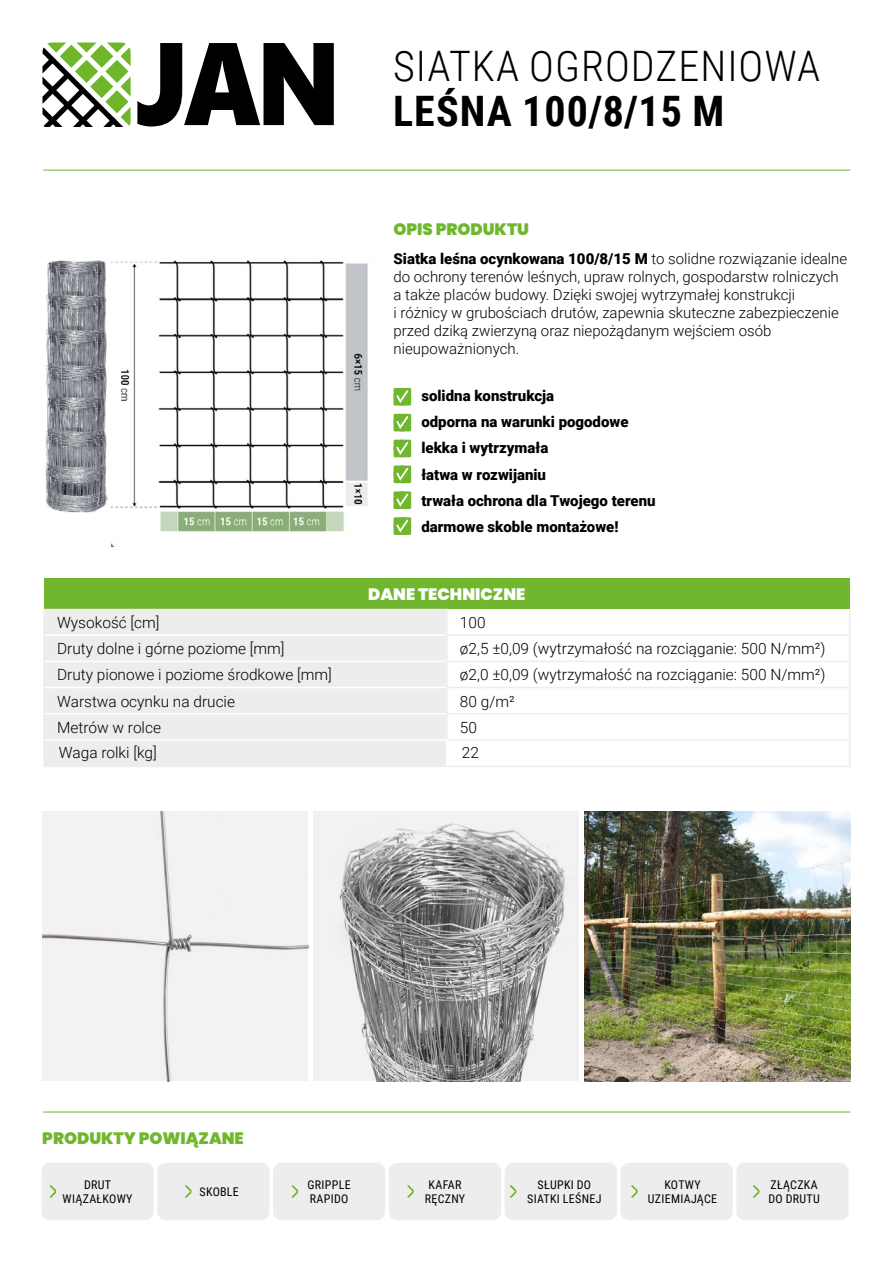
<style>
.page{position:relative;width:893px;height:1263px;background:#fff}
.page>*{position:absolute;margin:0;border:0;box-sizing:border-box;transform-origin:0 0}
.t1{font:300 42px "Roboto Condensed";letter-spacing:.025em;color:#000}
.t2{font:700 42px "Roboto Condensed";letter-spacing:.025em;color:#000}
.t3{font:900 16.5px "Poppins";color:#70b62f}
.t4{font:900 16.5px "Poppins";color:#fff}
.t5{font:300 15.45px "Roboto";color:#000}
.t6{font:300 15px/18px "Roboto";color:#000}
.t7{font:900 15px/26.1px "Roboto";color:#000}
.t8{font:12px/14.4px "Roboto Condensed";letter-spacing:.025em;color:#000;text-align:center}
.s1{font-weight:900}
</style>
<div class="page">
<svg style="left:137px;top:43px;width:197px;height:84px"></svg>
<svg style="left:43px;top:43px;width:88px;height:84px"></svg>
<div style="left:41px;top:1163px;width:113px;height:57px;background:#ededed;border-radius:9px"></div>
<div style="left:157px;top:1163px;width:112px;height:57px;background:#ededed;border-radius:9px"></div>
<div style="left:273px;top:1163px;width:112px;height:57px;background:#ededed;border-radius:9px"></div>
<div style="left:389px;top:1163px;width:112px;height:57px;background:#ededed;border-radius:9px"></div>
<div style="left:505px;top:1163px;width:112px;height:57px;background:#ededed;border-radius:9px"></div>
<div style="left:620px;top:1163px;width:113px;height:57px;background:#ededed;border-radius:9px"></div>
<div style="left:736px;top:1163px;width:113px;height:57px;background:#ededed;border-radius:9px"></div>
<svg style="left:50px;top:1185px;width:7px;height:13px"></svg>
<svg style="left:185px;top:1185px;width:7px;height:13px"></svg>
<svg style="left:292px;top:1185px;width:6px;height:13px"></svg>
<svg style="left:407px;top:1185px;width:7px;height:13px"></svg>
<svg style="left:510px;top:1185px;width:7px;height:13px"></svg>
<svg style="left:753px;top:1185px;width:7px;height:13px"></svg>
<svg style="left:631px;top:1185px;width:7px;height:13px"></svg>
<hr style="left:43px;top:170px;width:807px;height:1px;background:#70b62f">
<hr style="left:43px;top:1112px;width:807px;height:1px;background:#70b62f">
<div style="left:394px;top:388px;width:17px;height:18px;background:#70b62f"></div>
<svg style="left:396px;top:390px;width:12px;height:13px"></svg>
<div style="left:394px;top:414px;width:17px;height:17px;background:#70b62f"></div>
<svg style="left:396px;top:416px;width:12px;height:13px"></svg>
<div style="left:394px;top:440px;width:17px;height:17px;background:#70b62f"></div>
<svg style="left:396px;top:442px;width:12px;height:13px"></svg>
<div style="left:394px;top:517px;width:17px;height:18px;background:#70b62f"></div>
<svg style="left:396px;top:519px;width:12px;height:14px"></svg>
<div style="left:394px;top:491px;width:17px;height:18px;background:#70b62f"></div>
<svg style="left:396px;top:494px;width:12px;height:13px"></svg>
<div style="left:394px;top:465px;width:17px;height:18px;background:#70b62f"></div>
<svg style="left:396px;top:468px;width:12px;height:13px"></svg>
<img style="left:585px;top:812px;width:265px;height:269px">
<div style="left:43px;top:812px;width:265px;height:269px;background:#eeeded"></div>
<svg style="left:314px;top:812px;width:265px;height:269px"></svg>
<img style="left:111px;top:260px;width:257px;height:286px">
<img style="left:45px;top:260px;width:118px;height:253px">
<div style="left:44px;top:579px;width:806px;height:30px;background:#70b62f"></div>
<div style="left:45px;top:609px;width:401px;height:157px;background:#eeeded"></div>
<hr style="left:446px;top:609px;width:2px;height:25px;background:#eeeded">
<hr style="left:446px;top:634px;width:403px;height:2px;background:#eeeded">
<hr style="left:446px;top:636px;width:2px;height:25px;background:#eeeded">
<hr style="left:446px;top:661px;width:403px;height:1px;background:#eeeded">
<hr style="left:446px;top:662px;width:2px;height:25px;background:#eeeded">
<hr style="left:446px;top:687px;width:403px;height:1px;background:#eeeded">
<hr style="left:446px;top:688px;width:2px;height:25px;background:#eeeded">
<hr style="left:446px;top:713px;width:403px;height:2px;background:#eeeded">
<hr style="left:446px;top:715px;width:2px;height:24px;background:#eeeded">
<hr style="left:446px;top:739px;width:403px;height:2px;background:#eeeded">
<hr style="left:45px;top:634px;width:401px;height:2px;background:#fff">
<hr style="left:45px;top:661px;width:401px;height:1px;background:#fff">
<hr style="left:45px;top:687px;width:401px;height:1px;background:#fff">
<hr style="left:45px;top:713px;width:401px;height:2px;background:#fff">
<hr style="left:45px;top:739px;width:403px;height:2px;background:#fff">
<hr style="left:43px;top:609px;width:2px;height:26px;background:#eeeded">
<hr style="left:43px;top:635px;width:2px;height:26px;background:#eeeded">
<hr style="left:43px;top:661px;width:2px;height:26px;background:#eeeded">
<hr style="left:43px;top:687px;width:2px;height:27px;background:#eeeded">
<hr style="left:43px;top:714px;width:2px;height:26px;background:#eeeded">
<hr style="left:43px;top:740px;width:2px;height:26px;background:#eeeded">
<svg style="left:849px;top:609px;width:1px;height:157px"></svg>
<hr style="left:43px;top:766px;width:404px;height:1px;background:#eeeded">
<hr style="left:447px;top:766px;width:403px;height:1px;background:#eeeded">
<h1 class="t1" style="left:393px;top:37px;width:428px">SIATKA OGRODZENIOWA</h1>
<h1 class="t2" style="left:393px;top:82px;width:333px">LEŚNA 100/8/15 M</h1>
<p class="t3" style="left:393px;top:220px;width:137px">OPIS PRODUKTU</p>
<p class="t6" style="left:393px;top:249px;width:455px"><span class="s1">Siatka leśna ocynkowana 100/8/15 M</span> to solidne rozwiązanie idealne do ochrony terenów leśnych, upraw rolnych, gospodarstw rolniczych a także placów budowy. Dzięki swojej wytrzymałej konstrukcji<br>i różnicy w grubościach drutów, zapewnia skuteczne zabezpieczenie przed dziką zwierzyną oraz niepożądanym wejściem osób nieupoważnionych.</p>
<p class="t7" style="left:421px;top:382px;width:236px">solidna konstrukcja<br>odporna na warunki pogodowe lekka i wytrzymała<br>łatwa w rozwijaniu<br>trwała ochrona dla Twojego terenu darmowe skoble montażowe!</p>
<p class="t4" style="left:368px;top:585px;width:159px">DANE TECHNICZNE</p>
<p class="t5" style="left:57px;top:611px;width:104px">Wysokość [cm]</p>
<p class="t5" style="left:460px;top:611px;width:27px">100</p>
<p class="t5" style="left:57px;top:638px;width:229px">Druty dolne i górne poziome [mm]</p>
<p class="t5" style="left:460px;top:638px;width:367px">ø2,5 ±0,09 (wytrzymałość na rozciąganie: 500 N/mm²)</p>
<p class="t5" style="left:57px;top:664px;width:276px">Druty pionowe i poziome środkowe [mm]</p>
<p class="t5" style="left:460px;top:664px;width:367px">ø2,0 ±0,09 (wytrzymałość na rozciąganie: 500 N/mm²)</p>
<p class="t5" style="left:57px;top:690px;width:179px">Warstwa ocynku na drucie</p>
<p class="t5" style="left:460px;top:690px;width:56px">80 g/m²</p>
<p class="t5" style="left:57px;top:716px;width:105px">Metrów w rolce</p>
<p class="t5" style="left:460px;top:716px;width:19px">50</p>
<p class="t5" style="left:59px;top:741px;width:99px">Waga rolki [kg]</p>
<p class="t5" style="left:462px;top:741px;width:19px">22</p>
<p class="t3" style="left:42px;top:1129px;width:203px">PRODUKTY POWIĄZANE</p>
<p class="t8" style="left:63px;top:1177px;width:71px">DRUT<br>WIĄZAŁKOWY</p>
<p class="t8" style="left:200px;top:1184px;width:41px">SKOBLE</p>
<p class="t8" style="left:308px;top:1177px;width:45px;text-align:left">GRIPPLE<br>RAPIDO</p>
<p class="t8" style="left:425px;top:1177px;width:42px">KAFAR<br>RĘCZNY</p>
<p class="t8" style="left:527px;top:1177px;width:76px">SŁUPKI DO<br>SIATKI LEŚNEJ</p>
<p class="t8" style="left:768px;top:1177px;width:53px;text-align:left">ZŁĄCZKA<br>DO DRUTU</p>
<p class="t8" style="left:648px;top:1177px;width:71px">KOTWY<br>UZIEMIAJĄCE</p>
</div>
